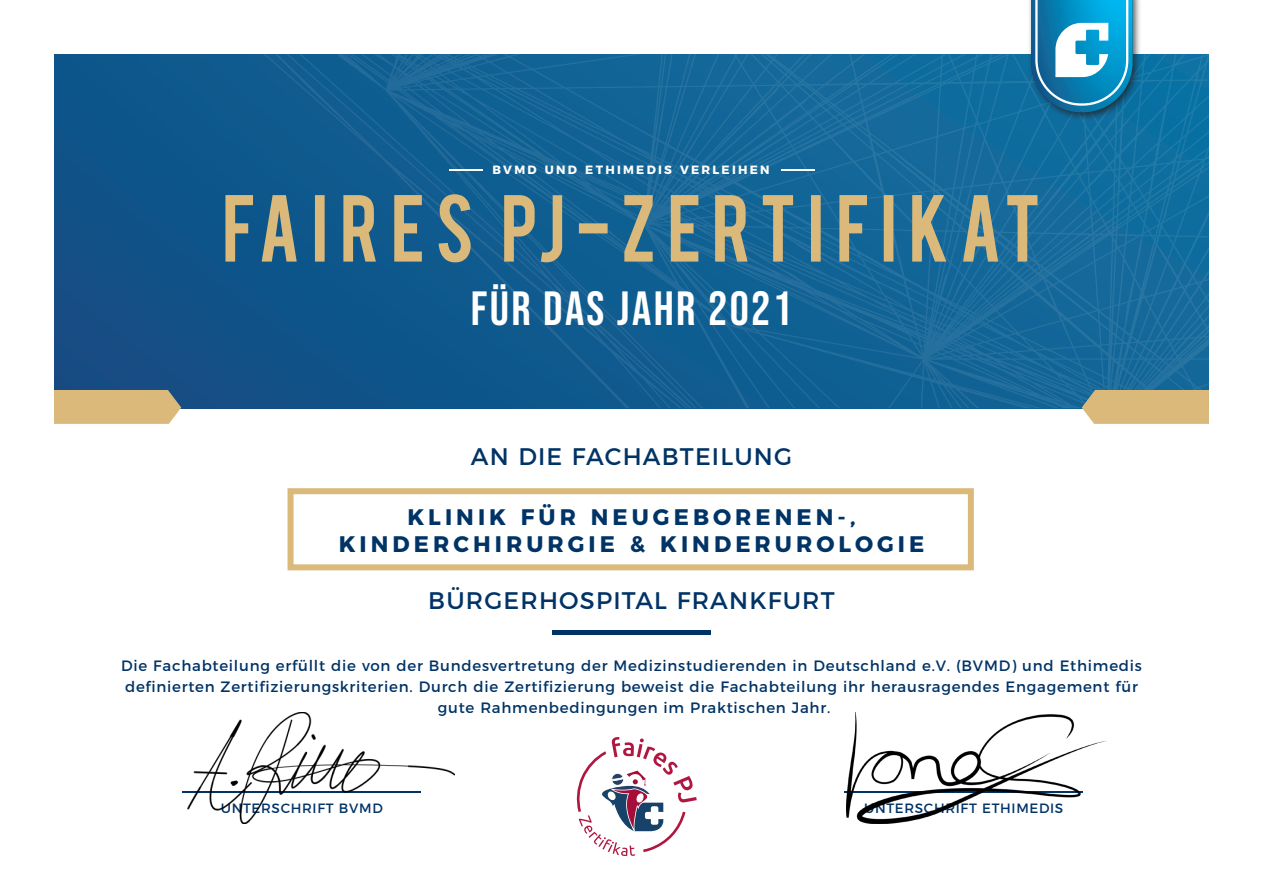
<style>
.page{position:relative;width:1263px;height:893px;background:#fff}
.page>*{position:absolute;margin:0;border:0;box-sizing:border-box;transform-origin:0 0}
.t1{font:48px "Bebas Neue";letter-spacing:.05em;color:#fff}
.t2{font:24px "Montserrat";letter-spacing:.05em;color:#036}
.t3{font:700 22.5px "Montserrat";letter-spacing:.18em;color:#036}
.t4{font:15px/21px "Montserrat";letter-spacing:.05em;color:#036;text-align:center}
.t5{font:13.5px "Montserrat";letter-spacing:.05em;color:#036}
.t6{font:700 12px "Montserrat";letter-spacing:.19em;color:#fff}
</style>
<div class="page">
<div style="left:54px;top:54px;width:1155px;height:354px;background:#0f5388"></div>
<svg style="left:263px;top:54px;width:946px;height:354px;fill:#116496"></svg>
<svg style="left:54px;top:390px;width:127px;height:34px;background:#d5b77d"></svg>
<svg style="left:1082px;top:390px;width:127px;height:34px;background:#d5b87e"></svg>
<svg style="left:576px;top:737px;width:121px;height:119px"></svg>
<div style="left:288px;top:488px;width:686px;height:82px;border:6px solid #dab97a"></div>
<div style="left:552px;top:630px;width:158px;height:5px;background:#036"></div>
<hr style="left:183px;top:792px;width:238px;height:1px;background:#036">
<hr style="left:845px;top:791px;width:238px;height:2px;background:#036">
<hr style="left:450px;top:170px;width:33px;height:1px;background:#fff">
<hr style="left:781px;top:170px;width:33px;height:1px;background:#fff">
<svg style="left:225px;top:194px;width:812px;height:68px"></svg>
<div style="left:1027px;top:0;width:115px;height:121px;background:#231f20;opacity:.75"></div>
<svg style="left:1031px;top:0;width:101px;height:112px"></svg>
<img style="left:188px;top:712px;width:267px;height:112px">
<img style="left:846px;top:712px;width:261px;height:112px">
<p class="t6" style="left:492px;top:160px;width:279px">BVMD UND ETHIMEDIS VERLEIHEN</p>
<p class="t1" style="left:471px;top:281px;width:323px">FÜR DAS JAHR 2021</p>
<h2 class="t2" style="left:471px;top:437px;width:323px">AN DIE FACHABTEILUNG</h2>
<p class="t3" style="left:407px;top:498px;width:450px">KLINIK FÜR NEUGEBORENEN-,</p>
<p class="t3" style="left:339px;top:525px;width:587px">KINDERCHIRURGIE &amp; KINDERUROLOGIE</p>
<p class="t2" style="left:428px;top:581px;width:408px">BÜRGERHOSPITAL FRANKFURT</p>
<p class="t4" style="left:121px;top:653px;width:1022px">Die Fachabteilung erfüllt die von der Bundesvertretung der Medizinstudierenden in Deutschland e.V. (BVMD) und Ethimedis definierten Zertifizierungskriterien. Durch die Zertifizierung beweist die Fachabteilung ihr herausragendes Engagement für gute Rahmenbedingungen im Praktischen Jahr.</p>
<p class="t5" style="left:221px;top:797px;width:163px">UNTERSCHRIFT BVMD</p>
<p class="t5" style="left:864px;top:797px;width:201px">UNTERSCHRIFT ETHIMEDIS</p>
</div>
